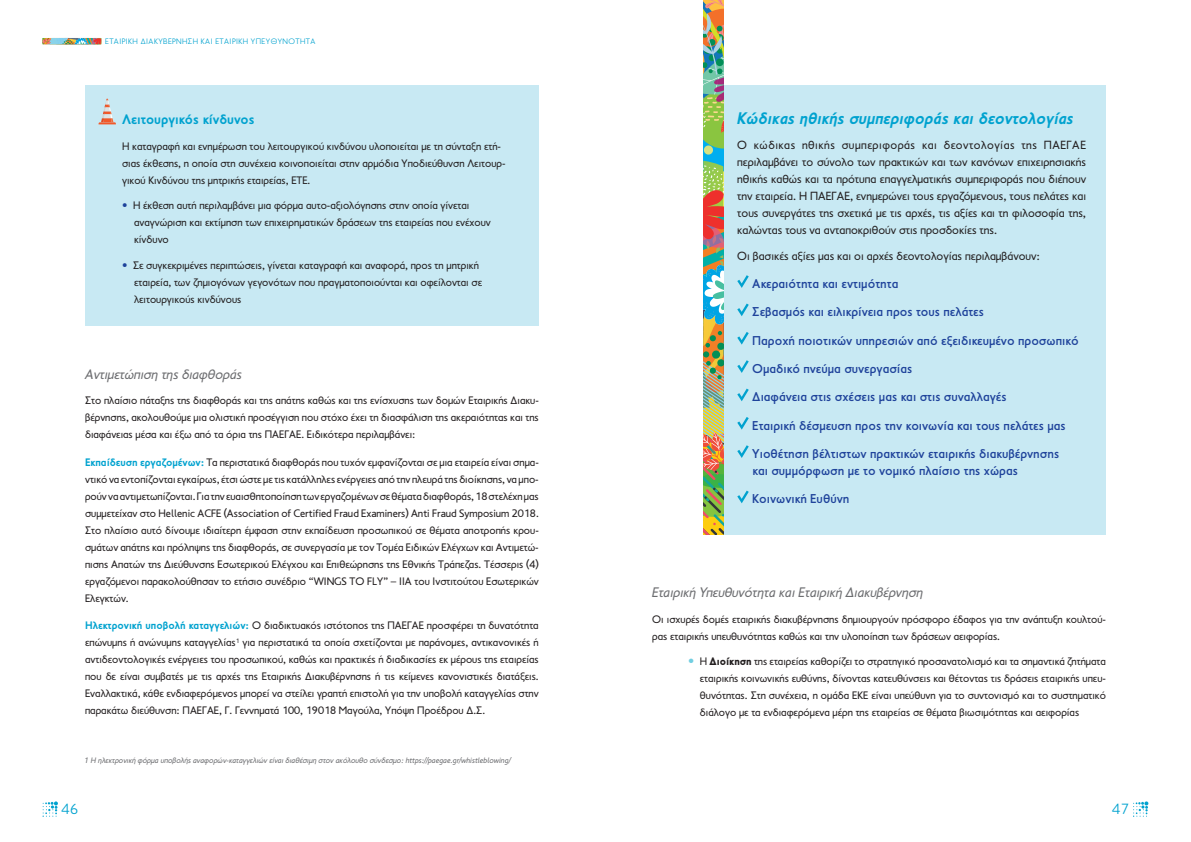
<style>
.page{position:relative;width:1191px;height:842px;background:#fff}
.page>*{position:absolute;margin:0;border:0;box-sizing:border-box;transform-origin:0 0}
.t1{font:italic 700 17px "PF Transport";color:#00a2cf}
.t2{font:300 15px "PF Transport";color:#00a2cf}
.t3{font:italic 14px "PF Transport";color:#6c6d70}
.t4{font:700 14px "PF Transport";color:#00a2cf}
.t5{font:500 13px/28.3px "PF Transport";color:#1f439b}
.t6{font:12px/17px "PF Transport";color:#231f20;text-align:justify}
.t7{font:11px/17px "PF Transport";color:#231f20}
.t8{font:italic 8px "PF Transport";color:#6c6d70}
.t9{font:300 8px "PF Transport";letter-spacing:.05em;color:#00a2cf}
.s1{color:#1f439b}
.s2{font-weight:700;color:#00a2cf}
.s3{font-weight:900;color:#71cee1}
.s4{font-weight:900}
</style>
<div class="page">
<svg style="left:43px;top:38px;width:59px;height:7px"></svg>
<svg style="left:43px;top:801px;width:15px;height:16px"></svg>
<svg style="left:1133px;top:801px;width:15px;height:16px"></svg>
<div style="left:723px;top:85px;width:383px;height:450px;background:#c8e9f3"></div>
<svg style="left:737px;top:275px;width:11px;height:13px"></svg>
<svg style="left:737px;top:304px;width:11px;height:12px"></svg>
<svg style="left:737px;top:332px;width:11px;height:13px"></svg>
<svg style="left:737px;top:360px;width:11px;height:13px"></svg>
<svg style="left:737px;top:389px;width:11px;height:12px"></svg>
<svg style="left:737px;top:417px;width:11px;height:13px"></svg>
<svg style="left:737px;top:445px;width:11px;height:13px"></svg>
<svg style="left:737px;top:491px;width:11px;height:12px"></svg>
<div style="left:85px;top:85px;width:454px;height:241px;background:#c8e9f3"></div>
<svg style="left:99px;top:99px;width:17px;height:25px"></svg>
<img style="left:703px;top:0;width:21px;height:535px">
<p class="t9" style="left:105px;top:37px;width:212px">ΕΤΑΙΡΙΚΉ ΔΙΑΚΥΒΈΡΝΗΣΗ ΚΑΙ ΕΤΑΙΡΙΚΉ ΥΠΕΥΘΥΝΌΤΗΤΑ</p>
<p class="t4" style="left:122px;top:111px;width:134px">Λειτουργικός κίνδυνος</p>
<p class="t7" style="left:122px;top:138px;width:385px">Η καταγραφή και ενημέρωση του λειτουργικού κινδύνου υλοποιείται με τη σύνταξη ετή&shy;σιας έκθεσης, η οποία στη συνέχεια κοινοποιείται στην αρμόδια Υποδιεύθυνση Λειτουρ&shy;γικού Κινδύνου της μητρικής εταιρείας, ΕΤΕ.</p>
<p class="t7" style="left:134px;top:197px;width:358px;text-indent:-12px"><span class="s1">•</span> Η έκθεση αυτή περιλαμβάνει μια φόρμα αυτο-αξιολόγησης στην οποία γίνεται αναγνώριση και εκτίμηση των επιχειρηματικών δράσεων της εταιρείας που ενέχουν κίνδυνο</p>
<p class="t7" style="left:134px;top:257px;width:349px;text-indent:-12px"><span class="s1">•</span> Σε συγκεκριμένες περιπτώσεις, γίνεται καταγραφή και αναφορά, προς τη μητρική εταιρεία, των ζημιογόνων γεγονότων που πραγματοποιούνται και οφείλονται σε λειτουργικούς κινδύνους</p>
<p class="t3" style="left:85px;top:366px;width:158px">Αντιμετώπιση της διαφθοράς</p>
<p class="t7" style="left:85px;top:392px;width:455px;text-align:justify">Στο πλαίσιο πάταξης της διαφθοράς και της απάτης καθώς και της ενίσχυσης των δομών Εταιρικής Διακυ&shy;βέρνησης, ακολουθούμε μια ολιστική προσέγγιση που στόχο έχει τη διασφάλιση της ακεραιότητας και της διαφάνειας μέσα και έξω από τα όρια της ΠΑΕΓΑΕ. Ειδικότερα περιλαμβάνει:</p>
<p class="t7" style="left:85px;top:454px;width:455px;text-align:justify"><span class="s2">Εκπαίδευση εργαζομένων:</span> Τα περιστατικά διαφθοράς που τυχόν εμφανίζονται σε μια εταιρεία είναι σημα&shy;ντικό να εντοπίζονται εγκαίρως, έτσι ώστε με τις κατάλληλες ενέργειες από την πλευρά της διοίκησης, να μπο&shy;ρούν να αντιμετωπίζονται. Για την ευαισθητοποίηση των εργαζομένων σε θέματα διαφθοράς, 18 στελέχη μας συμμετείχαν στο Hellenic ACFE (Association of Certified Fraud Examiners) Anti Fraud Symposium 2018.<br>Στο πλαίσιο αυτό δίνουμε ιδιαίτερη έμφαση στην εκπαίδευση προσωπικού σε θέματα αποτροπής κρου&shy;σμάτων απάτης και πρόληψης της διαφθοράς, σε συνεργασία με τον Τομέα Ειδικών Ελέγχων και Αντιμετώ&shy;πισης Απατών της Διεύθυνσης Εσωτερικού Ελέγχου και Επιθεώρησης της Εθνικής Τράπεζας. Τέσσερις (4) εργαζόμενοι παρακολούθησαν το ετήσιο συνέδριο “WINGS TO FLY” – IIA του Ινστιτούτου Εσωτερικών Ελεγκτών.</p>
<p class="t7" style="left:85px;top:617px;width:455px;text-align:justify"><span class="s2">Ηλεκτρονική υποβολή καταγγελιών:</span> Ο διαδικτυακός ιστότοπος της ΠΑΕΓΑΕ προσφέρει τη δυνατότητα επώνυμης ή ανώνυμης καταγγελίας<sup>1</sup> για περιστατικά τα οποία σχετίζονται με παράνομες, αντικανονικές ή αντιδεοντολογικές ενέργειες του προσωπικού, καθώς και πρακτικές ή διαδικασίες εκ μέρους της εταιρείας που δε είναι συμβατές με τις αρχές της Εταιρικής Διακυβέρνησης ή τις κείμενες κανονιστικές διατάξεις.<br>Εναλλακτικά, κάθε ενδιαφερόμενος μπορεί να στείλει γραπτή επιστολή για την υποβολή καταγγελίας στην παρακάτω διεύθυνση: ΠΑΕΓΑΕ, Γ. Γεννηματά 100, 19018 Μαγούλα, Υπόψη Προέδρου Δ.Σ.</p>
<p class="t8" style="left:84px;top:756px;width:428px">1 Η ηλεκτρονική φόρμα υποβολής αναφορών-καταγγελιών είναι διαθέσιμη στον ακόλουθο σύνδεσμο: https://paegae.gr/whistleblowing/</p>
<h1 class="t1" style="left:737px;top:108px;width:338px">Κώδικας ηθικής συμπεριφοράς και δεοντολογίας</h1>
<p class="t6" style="left:737px;top:137px;width:350px">Ο κώδικας ηθικής συμπεριφοράς και δεοντολογίας της ΠΑΕΓΑΕ περιλαμβάνει το σύνολο των πρακτικών και των κανόνων επιχειρησιακής ηθικής καθώς και τα πρότυπα επαγγελματικής συμπεριφοράς που διέπουν την εταιρεία. Η ΠΑΕΓΑΕ, ενημερώνει τους εργαζόμενους, τους πελάτες και τους συνεργάτες της σχετικά με τις αρχές, τις αξίες και τη φιλοσοφία της, καλώντας τους να ανταποκριθούν στις προσδοκίες της.</p>
<p class="t6" style="left:737px;top:247px;width:304px">Οι βασικές αξίες μας και οι αρχές δεοντολογίας περιλαμβάνουν:</p>
<p class="t5" style="left:752px;top:269px;width:328px">Ακεραιότητα και εντιμότητα<br>Σεβασμός και ειλικρίνεια προς τους πελάτες<br>Παροχή ποιοτικών υπηρεσιών από εξειδικευμένο προσωπικό Ομαδικό πνεύμα συνεργασίας<br>Διαφάνεια στις σχέσεις μας και στις συναλλαγές<br>Εταιρική δέσμευση προς την κοινωνία και τους πελάτες μας Υιοθέτηση βέλτιστων πρακτικών εταιρικής διακυβέρνησης</p>
<p class="t5" style="left:752px;top:456px;width:267px">και συμμόρφωση με το νομικό πλαίσιο της χώρας<br>Κοινωνική Ευθύνη</p>
<p class="t3" style="left:652px;top:585px;width:272px">Εταιρική Υπευθυνότητα και Εταιρική Διακυβέρνηση</p>
<p class="t7" style="left:652px;top:611px;width:455px">Οι ισχυρές δομές εταιρικής διακυβέρνησης δημιουργούν πρόσφορο έδαφος για την ανάπτυξη κουλτού&shy;ρας εταιρικής υπευθυνότητας καθώς και την υλοποίηση των δράσεων αειφορίας.</p>
<p class="t7" style="left:700px;top:653px;width:407px;text-align:justify;text-indent:-12px"><span class="s3">•</span> Η <span class="s4">Διοίκηση</span> της εταιρείας καθορίζει το στρατηγικό προσανατολισμό και τα σημαντικά ζητήματα εταιρικής κοινωνικής ευθύνης, δίνοντας κατευθύνσεις και θέτοντας τις δράσεις εταιρικής υπευ&shy;θυνότητας. Στη συνέχεια, η ομάδα ΕΚΕ είναι υπεύθυνη για το συντονισμό και το συστηματικό διάλογο με τα ενδιαφερόμενα μέρη της εταιρείας σε θέματα βιωσιμότητας και αειφορίας</p>
<h2 class="t2" style="left:61px;top:800px;width:18px">46</h2>
<h2 class="t2" style="left:1112px;top:800px;width:18px">47</h2>
</div>
